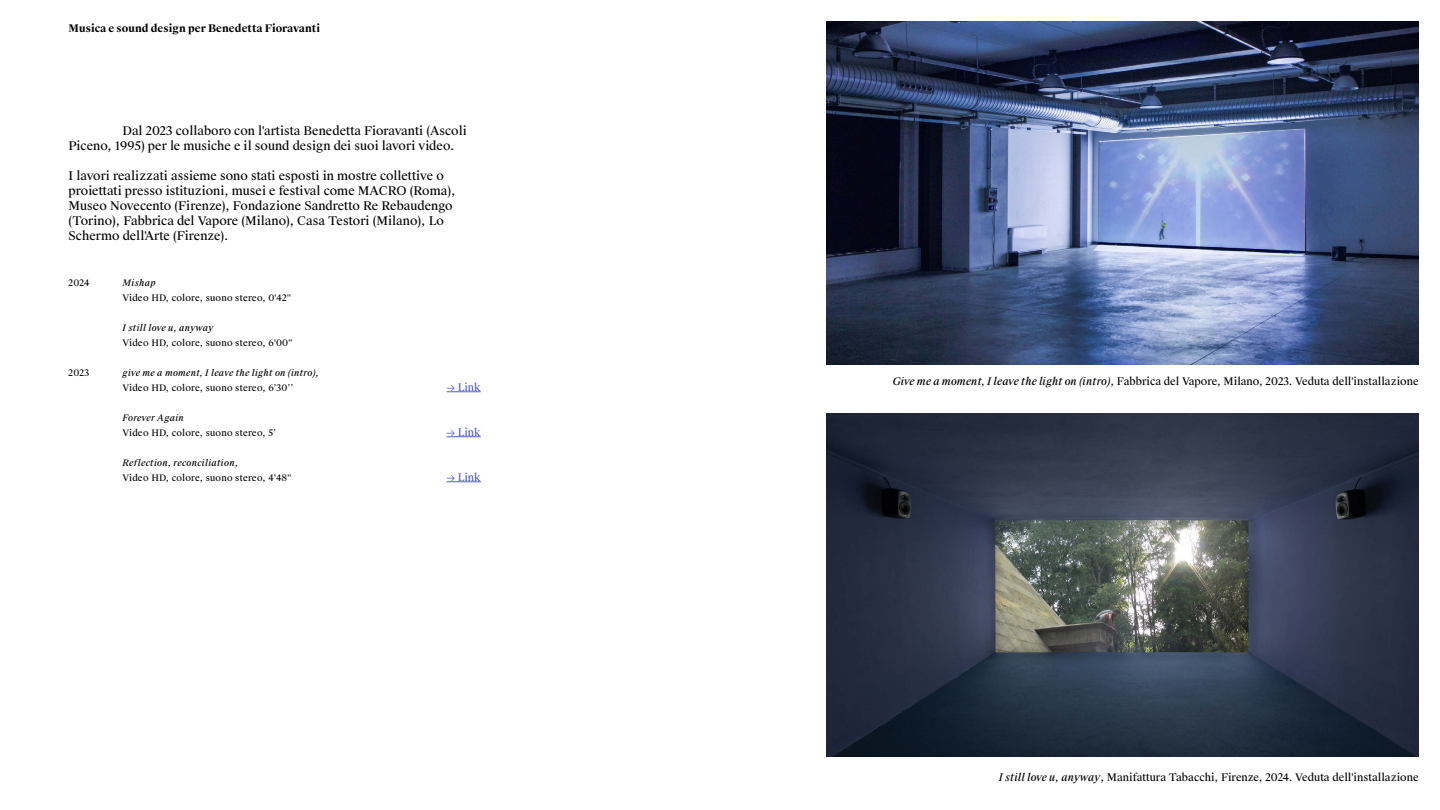
<style>
.page{position:relative;width:1440px;height:810px;background:#fff}
.page>*{position:absolute;margin:0;border:0;box-sizing:border-box;transform-origin:0 0}
.t1{font:12px/15px "Suisse Works";color:#000}
.t2{font:10.5px "Suisse Works";color:#000}
.t3{font:700 10.5px "Suisse Works";color:#000}
.t4{font:10.5px "Suisse Works";color:#4f5cd6}
.t5{font:9px "Suisse Works";letter-spacing:.02em;color:#000}
.t6{font:italic 9px "Suisse Works";letter-spacing:.02em;color:#000}
.s1{font-style:italic}
</style>
<div class="page">
<hr style="left:447px;top:391px;width:34px;height:1px;background:#4f5cd6">
<hr style="left:447px;top:436px;width:34px;height:1px;background:#4f5cd6">
<hr style="left:447px;top:481px;width:34px;height:1px;background:#4f5cd6">
<img style="left:826px;top:21px;width:593px;height:343px">
<img style="left:826px;top:414px;width:593px;height:343px">
<p class="t3" style="left:69px;top:21px;width:253px">Musica e sound design per Benedetta Fioravanti</p>
<p class="t1" style="left:69px;top:124px;width:400px;text-indent:54px">Dal 2023 collaboro con l'artista Benedetta Fioravanti (Ascoli<br>Piceno, 1995) per le musiche e il sound design dei suoi lavori video.</p>
<p class="t1" style="left:69px;top:169px;width:388px">I lavori realizzati assieme sono stati esposti in mostre collettive o proiettati presso istituzioni, musei e festival come MACRO (Roma), Museo Novecento (Firenze), Fondazione Sandretto Re Rebaudengo (Torino), Fabbrica del Vapore (Milano), Casa Testori (Milano), Lo Schermo dell'Arte (Firenze).</p>
<p class="t5" style="left:69px;top:277px;width:22px">2024</p>
<p class="t6" style="left:123px;top:277px;width:34px">Mishap</p>
<p class="t5" style="left:123px;top:292px;width:170px">Video HD, colore, suono stereo, 0'42''</p>
<p class="t6" style="left:123px;top:322px;width:93px">I still love u, anyway</p>
<p class="t5" style="left:123px;top:337px;width:171px">Video HD, colore, suono stereo, 6'00''</p>
<p class="t5" style="left:69px;top:367px;width:22px">2023</p>
<p class="t6" style="left:123px;top:367px;width:198px">give me a moment, I leave the light on (intro),</p>
<p class="t5" style="left:123px;top:382px;width:172px">Video HD, colore, suono stereo, 6’30’’</p>
<p class="t4" style="left:447px;top:380px;width:36px">→ Link</p>
<p class="t6" style="left:123px;top:412px;width:63px">Forever Again</p>
<p class="t5" style="left:123px;top:427px;width:155px">Video HD, colore, suono stereo, 5’</p>
<p class="t4" style="left:447px;top:425px;width:36px">→ Link</p>
<p class="t6" style="left:123px;top:457px;width:117px">Reflection, reconciliation,</p>
<p class="t5" style="left:123px;top:472px;width:170px">Video HD, colore, suono stereo, 4'48''</p>
<p class="t4" style="left:447px;top:470px;width:36px">→ Link</p>
<p class="t2" style="left:893px;top:375px;width:528px"><span class="s1">Give me a moment, I leave the light on (intro)</span>, Fabbrica del Vapore, Milano, 2023. Veduta dell'installazione</p>
<p class="t2" style="left:999px;top:771px;width:421px"><span class="s1">I still love u, anyway</span>, Manifattura Tabacchi, Firenze, 2024. Veduta dell'installazione</p>
</div>
